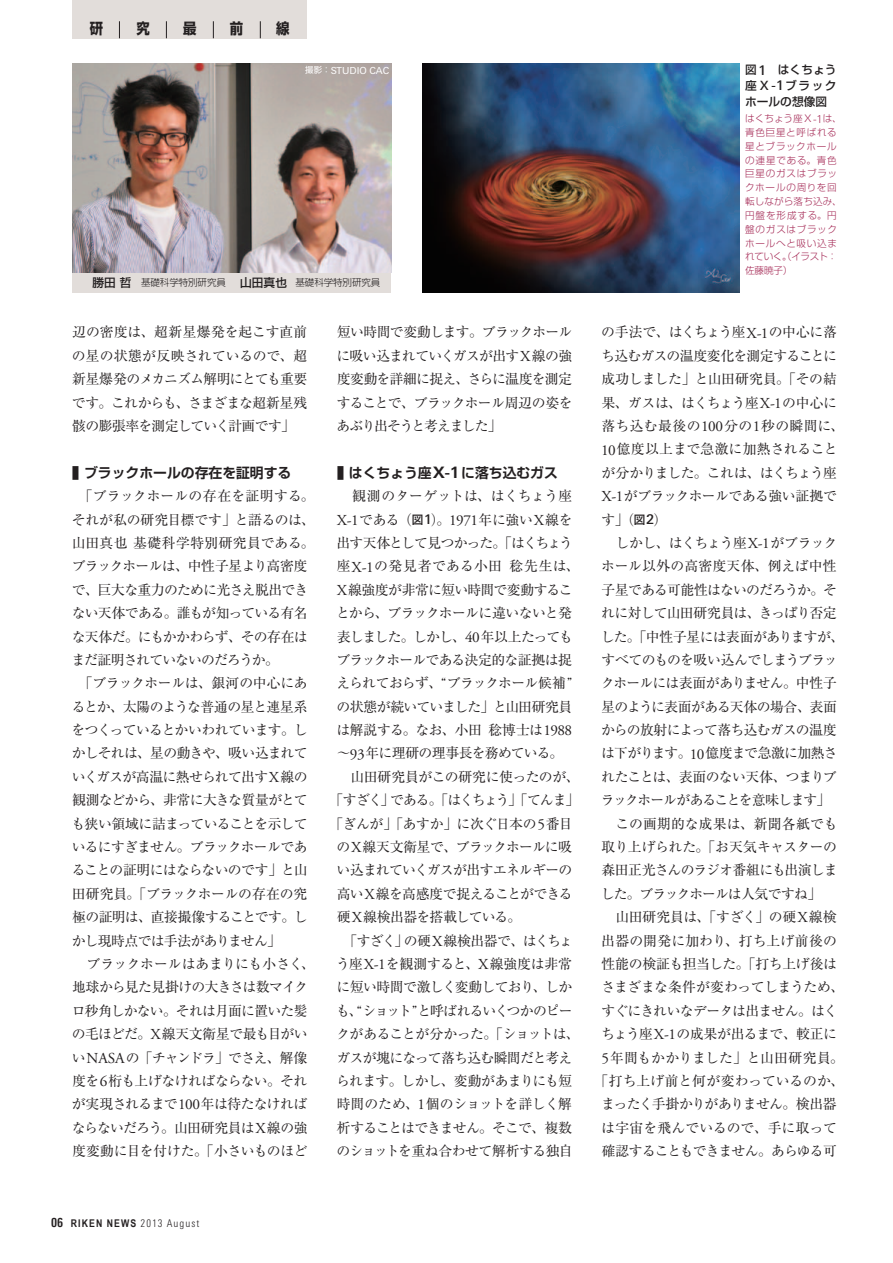
<style>
.page{position:relative;width:893px;height:1263px;background:#fff}
.page>*{position:absolute;margin:0;border:0;box-sizing:border-box;transform-origin:0 0}
.t1{font:700 14.85px "Shin Go Pr 6";color:#231f20;scale:.9 1}
.t2{font:13.8px/23.4px "Ryumin Pr 6";letter-spacing:-.045em;color:#231f20;text-align:justify}
.t3{font:13.8px/23.4px "Ryumin Pr 6";letter-spacing:-.025em;color:#231f20}
.t4{font:13.8px "Ryumin Pr 6";letter-spacing:-.015em;color:#231f20}
.t5{font:13.8px "Ryumin Pr 6";letter-spacing:.005em;color:#231f20}
.t6{font:13.8px "Ryumin Pr 6";letter-spacing:.015em;color:#231f20}
.t7{font:13.8px "Ryumin Pr 6";letter-spacing:-.065em;color:#231f20}
.t8{font:700 13.8px "Shin Go Pr 6 De";color:#231f20}
.t9{font:13.8px "Ryumin Pr 6";letter-spacing:-.08em;color:#231f20}
.t10{font:13.8px "Ryumin Pr 6";letter-spacing:-.085em;color:#231f20}
.t11{font:13.8px "Ryumin Pr 6";letter-spacing:-.075em;color:#231f20}
.t12{font:13.8px "Ryumin Pr 6";letter-spacing:-.02em;color:#231f20}
.t13{font:13.8px "Ryumin Pr 6";letter-spacing:-.07em;color:#231f20}
.t14{font:13.8px "Ryumin Pr 6";letter-spacing:.025em;color:#231f20}
.t15{font:13.8px "Ryumin Pr 6";letter-spacing:-.01em;color:#231f20}
.t16{font:13.8px "Ryumin Pr 6";letter-spacing:.01em;color:#231f20}
.t17{font:500 11.7px/15.9px "Shin Go Pr 6";letter-spacing:.005em;color:#231f20;text-align:justify}
.t18{font:300 condensed 10.65px "Linotype Univers";letter-spacing:.1em;color:#231f20}
.t19{font:9.75px "Linotype Univers Basic";color:#fff}
.t20{font:300 9.6px/13.8px "Shin Go Pr 6";letter-spacing:.075em;color:#a52a56}
.t21{font:300 9.6px "Shin Go Pr 6";letter-spacing:-.015em;color:#231f20}
.s1{font-family:"Shin Go Pr 6";font-size:8.55px}
.s2{font-weight:500;font-size:11.7px}
.s3{font-size:15.9px}
.s4{font-family:"Adobe Garamond Pro";font-size:15.15px}
.s5{font-weight:700;font-size:12.75px}
.s6{font-family:"Arial Narrow";font-weight:700;font-stretch:normal}
.s7{font-family:"Linotype Univers Basic";font-size:15.75px}
.s8{font-family:"Shin Go Pr 6";font-weight:500;font-size:11.7px}
.s9{font-family:"Linotype Univers Basic";font-weight:500;font-size:13.35px}
.s10{font-family:"Linotype Univers Basic";font-size:13.35px}
.s11{font-family:"Linotype Univers Basic";font-size:10.95px}
</style>
<div class="page">
<img style="left:422px;top:64px;width:317px;height:228px">
<div style="left:72px;top:64px;width:319px;height:228px;background:#e2ddda"></div>
<img style="left:72px;top:64px;width:319px;height:208px">
<div style="left:72px;top:0;width:235px;height:38px;background:#e2ddda"></div>
<svg style="left:119px;top:21px;width:1px;height:17px"></svg>
<svg style="left:166px;top:21px;width:1px;height:17px"></svg>
<svg style="left:213px;top:21px;width:1px;height:17px"></svg>
<svg style="left:260px;top:21px;width:1px;height:17px"></svg>
<p class="t1" style="left:90px;top:17px;width:16px">研</p>
<p class="t1" style="left:136px;top:17px;width:16px">究</p>
<p class="t1" style="left:183px;top:17px;width:16px">最</p>
<p class="t1" style="left:230px;top:17px;width:16px">前</p>
<p class="t1" style="left:276px;top:17px;width:16px">線</p>
<p class="t19" style="left:305px;top:65px;width:86px"><span class="s1">撮影：</span>STUDIO CAC</p>
<p class="t21" style="left:92px;top:275px;width:289px"><span class="s2">勝田哲</span> 基礎科学特別研究員 <span class="s2">山田真也</span> 基礎科学特別研究員</p>
<p class="t2" style="left:72px;top:320px;width:237px">辺の密度は、超新星爆発を起こす直前の星の状態が反映されているので、超新星爆発のメカニズム解明にとても重要です。これからも、さまざまな超新星残骸の膨張率を測定していく計画です」</p>
<p class="t8" style="left:72px;top:461px;width:221px"><span class="s3">■</span> ブラックホールの存在を証明する</p>
<p class="t6" style="left:79px;top:485px;width:237px">「ブラックホールの存在を証明する。</p>
<p class="t12" style="left:72px;top:509px;width:245px">それが私の研究目標です」と語るのは、</p>
<p class="t14" style="left:72px;top:532px;width:244px">山田真也基礎科学特別研究員である。</p>
<p class="t2" style="left:72px;top:554px;width:237px">ブラックホールは、中性子星より高密度</p>
<p class="t2" style="left:72px;top:577px;width:238px">で、巨大な重力のために光さえ脱出でき</p>
<p class="t2" style="left:72px;top:600px;width:237px">ない天体である。誰もが知っている有名</p>
<p class="t2" style="left:72px;top:624px;width:237px">な天体だ。にもかかわらず、その存在は</p>
<p class="t7" style="left:72px;top:649px;width:209px">まだ証明されていないのだろうか。</p>
<p class="t3" style="left:79px;top:671px;width:230px">「ブラックホールは、銀河の中心にあ</p>
<p class="t2" style="left:72px;top:694px;width:237px">るとか、太陽のような普通の星と連星系</p>
<p class="t2" style="left:72px;top:717px;width:237px">をつくっているとかいわれています。し</p>
<p class="t2" style="left:72px;top:741px;width:237px">かしそれは、星の動きや、吸い込まれて</p>
<p class="t2" style="left:72px;top:764px;width:237px">いくガスが高温に熱せられて出す<span class="s4">X</span>線の</p>
<p class="t2" style="left:72px;top:788px;width:237px">観測などから、非常に大きな質量がとて</p>
<p class="t2" style="left:71px;top:811px;width:238px">も狭い領域に詰まっていることを示して</p>
<p class="t2" style="left:72px;top:834px;width:237px">いるにすぎません。ブラックホールであ</p>
<p class="t2" style="left:72px;top:858px;width:237px">ることの証明にはならないのです」と山</p>
<p class="t4" style="left:72px;top:883px;width:237px">田研究員。「ブラックホールの存在の究</p>
<p class="t2" style="left:72px;top:904px;width:237px">極の証明は、直接撮像することです。し</p>
<p class="t2" style="left:72px;top:928px;width:211px">かし現時点では手法がありません」</p>
<p class="t4" style="left:87px;top:953px;width:230px">ブラックホールはあまりにも小さく、</p>
<p class="t2" style="left:72px;top:975px;width:238px">地球から見た見掛けの大きさは数マイク</p>
<p class="t2" style="left:72px;top:998px;width:237px">ロ秒角しかない。それは月面に置いた髪</p>
<p class="t2" style="left:72px;top:1021px;width:237px">の毛ほどだ。<span class="s4">X</span>線天文衛星で最も目がい</p>
<p class="t11" style="left:72px;top:1046px;width:237px">い<span class="s4">NASA</span>の「チャンドラ」でさえ、解像</p>
<p class="t2" style="left:72px;top:1068px;width:237px">度を<span class="s4">6</span>桁も上げなければならない。それ</p>
<p class="t2" style="left:72px;top:1092px;width:237px">が実現されるまで<span class="s4">100</span>年は待たなければ</p>
<p class="t2" style="left:72px;top:1115px;width:237px">ならないだろう。山田研究員は<span class="s4">X</span>線の強</p>
<p class="t3" style="left:72px;top:1138px;width:237px">度変動に目を付けた。「小さいものほど</p>
<p class="t18" style="left:51px;top:1217px;width:150px"><span class="s5">06</span> <span class="s6">RIKEN NEWS</span> 2013 August</p>
<p class="t2" style="left:336px;top:320px;width:238px">短い時間で変動します。ブラックホールに吸い込まれていくガスが出す<span class="s4">X</span>線の強度変動を詳細に捉え、さらに温度を測定することで、ブラックホール周辺の姿をあぶり出そうと考えました」</p>
<p class="t8" style="left:337px;top:461px;width:222px"><span class="s3">■</span> はくちょう座<span class="s7">X-1</span>に落ち込むガス</p>
<p class="t2" style="left:336px;top:484px;width:245px;text-align:left;text-indent:16px">観測のターゲットは、はくちょう座<br><span class="s4">X-1</span>である（<span class="s8">図</span><span class="s9">1</span>）。<span class="s4">1971</span>年に強い<span class="s4">X</span>線を出す天体として見つかった。「はくちょう座<span class="s4">X-1</span>の発見者である小田稔先生は、<br><span class="s4">X</span>線強度が非常に短い時間で変動することから、ブラックホールに違いないと発表しました。しかし、<span class="s4">40</span>年以上たってもブラックホールである決定的な証拠は捉えられておらず、“ブラックホール候補”の状態が続いていました」と山田研究員は解説する。なお、小田稔博士は<span class="s4">1988</span>～<span class="s4">93</span>年に理研の理事長を務めている。</p>
<p class="t2" style="left:351px;top:764px;width:231px">山田研究員がこの研究に使ったのが、</p>
<p class="t9" style="left:330px;top:789px;width:251px">「すざく」である。「はくちょう」「てんま」</p>
<p class="t2" style="left:330px;top:811px;width:245px">「ぎんが」「あすか」に次ぐ日本の<span class="s4">5</span>番目</p>
<p class="t2" style="left:337px;top:834px;width:237px">の<span class="s4">X</span>線天文衛星で、ブラックホールに吸</p>
<p class="t2" style="left:337px;top:858px;width:237px">い込まれていくガスが出すエネルギーの</p>
<p class="t2" style="left:337px;top:881px;width:238px">高い<span class="s4">X</span>線を高感度で捉えることができる</p>
<p class="t2" style="left:337px;top:904px;width:186px">硬<span class="s4">X</span>線検出器を搭載している。</p>
<p class="t2" style="left:343px;top:928px;width:231px">「すざく」の硬<span class="s4">X</span>線検出器で、はくちょ</p>
<p class="t4" style="left:336px;top:953px;width:237px">う座<span class="s4">X-1</span>を観測すると、<span class="s4">X</span>線強度は非常</p>
<p class="t2" style="left:336px;top:975px;width:237px">に短い時間で激しく変動しており、しか</p>
<p class="t10" style="left:336px;top:1000px;width:238px">も、“ショット”と呼ばれるいくつかのピー</p>
<p class="t2" style="left:336px;top:1021px;width:245px">クがあることが分かった。「ショットは、</p>
<p class="t2" style="left:336px;top:1045px;width:237px">ガスが塊になって落ち込む瞬間だと考え</p>
<p class="t2" style="left:336px;top:1068px;width:237px">られます。しかし、変動があまりにも短</p>
<p class="t4" style="left:337px;top:1093px;width:237px">時間のため、<span class="s4">1</span>個のショットを詳しく解</p>
<p class="t7" style="left:337px;top:1117px;width:237px">析することはできません。そこで、複数</p>
<p class="t2" style="left:337px;top:1138px;width:238px">のショットを重ね合わせて解析する独自</p>
<p class="t17" style="left:745px;top:61px;width:93px">図<span class="s10">1</span> はくちょう座Ｘ<span class="s10">-1</span>ブラックホールの想像図</p>
<p class="t20" style="left:745px;top:111px;width:98px">はくちょう座Ｘ<span class="s11">-1</span>は、青色巨星と呼ばれる星とブラックホールの連星である。青色巨星のガスはブラックホールの周りを回転しながら落ち込み、円盤を形成する。円盤のガスはブラックホールへと吸い込まれていく（。イラスト：佐藤暁子）</p>
<p class="t3" style="left:601px;top:320px;width:245px">の手法で、はくちょう座<span class="s4">X-1</span>の中心に落ち込むガスの温度変化を測定することに成功しました」と山田研究員。「その結果、ガスは、はくちょう座<span class="s4">X-1</span>の中心に落ち込む最後の<span class="s4">100</span>分の<span class="s4">1</span>秒の瞬間に、<br><span class="s4">10</span>億度以上まで急激に加熱されることが分かりました。これは、はくちょう座<br><span class="s4">X-1</span>がブラックホールである強い証拠です」（<span class="s8">図</span><span class="s9">2</span>）</p>
<p class="t2" style="left:601px;top:530px;width:245px;text-align:left;text-indent:15px">しかし、はくちょう座<span class="s4">X-1</span>がブラックホール以外の高密度天体、例えば中性子星である可能性はないのだろうか。それに対して山田研究員は、きっぱり否定した。「中性子星には表面がありますが、すべてのものを吸い込んでしまうブラックホールには表面がありません。中性子星のように表面がある天体の場合、表面からの放射によって落ち込むガスの温度は下がります。<span class="s4">10</span>億度まで急激に加熱されたことは、表面のない天体、つまりブラックホールがあることを意味します」</p>
<p class="t2" style="left:601px;top:811px;width:238px;text-indent:15px">この画期的な成果は、新聞各紙でも取り上げられた。「お天気キャスターの森田正光さんのラジオ番組にも出演しました。ブラックホールは人気ですね」</p>
<p class="t15" style="left:615px;top:906px;width:223px">山田研究員は、「すざく」の硬<span class="s4">X</span>線検</p>
<p class="t6" style="left:601px;top:929px;width:237px">出器の開発に加わり、打ち上げ前後の</p>
<p class="t3" style="left:602px;top:951px;width:237px">性能の検証も担当した。「打ち上げ後は</p>
<p class="t3" style="left:601px;top:975px;width:245px">さまざまな条件が変わってしまうため、</p>
<p class="t2" style="left:601px;top:998px;width:238px">すぐにきれいなデータは出ません。はく</p>
<p class="t2" style="left:601px;top:1021px;width:237px">ちょう座<span class="s4">X-1</span>の成果が出るまで、較正に</p>
<p class="t5" style="left:601px;top:1046px;width:244px"><span class="s4">5</span>年間もかかりました」と山田研究員。</p>
<p class="t5" style="left:594px;top:1070px;width:251px">「打ち上げ前と何が変わっているのか、</p>
<p class="t13" style="left:601px;top:1093px;width:237px">まったく手掛かりがありません。検出器</p>
<p class="t16" style="left:601px;top:1117px;width:237px">は宇宙を飛んでいるので、手に取って</p>
<p class="t2" style="left:602px;top:1138px;width:237px">確認することもできません。あらゆる可</p>
</div>
